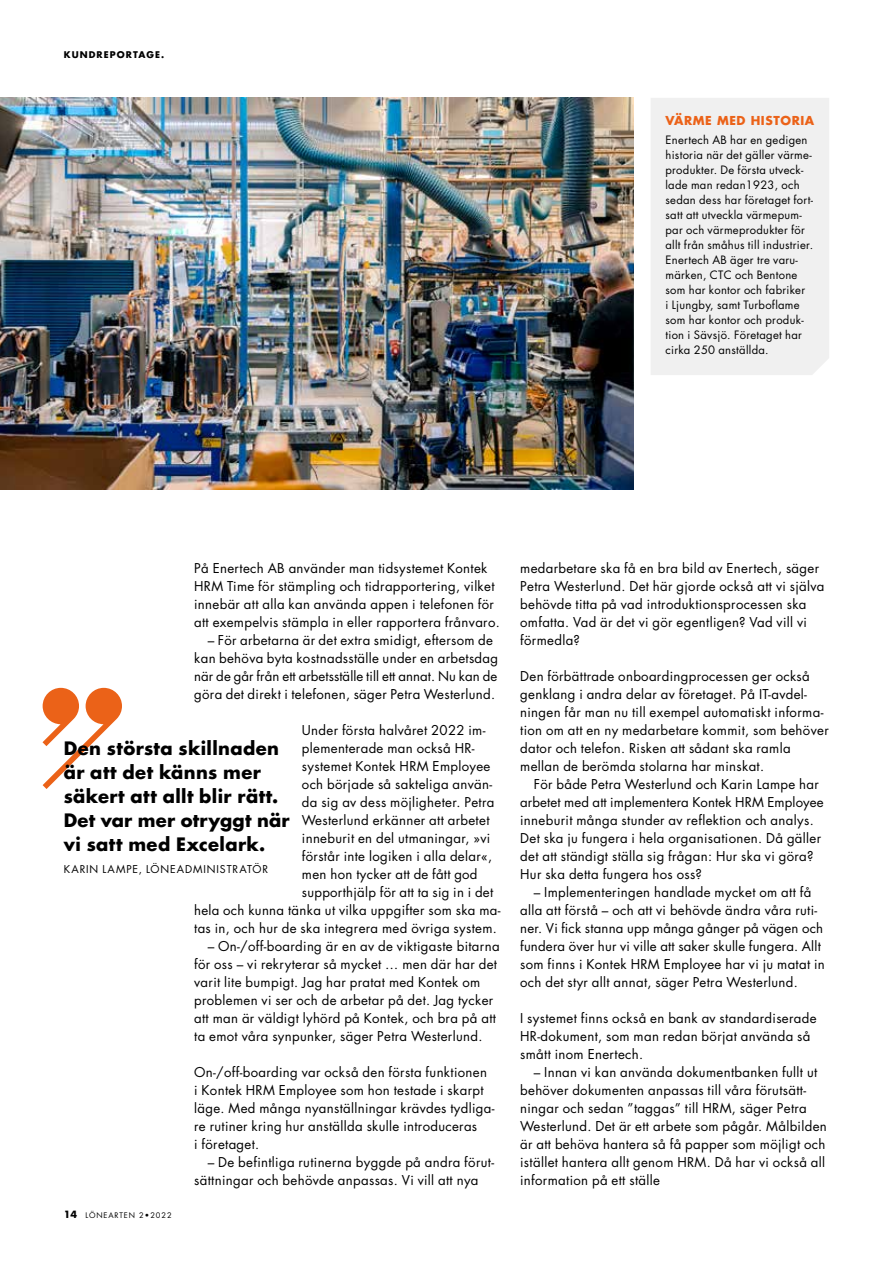
<style>
.page{position:relative;width:893px;height:1263px;background:#fff}
.page>*{position:absolute;margin:0;border:0;box-sizing:border-box;transform-origin:0 0}
.t1{font:700 18px/24px "Futura Std";letter-spacing:.02em;color:#000}
.t2{font:13.2px/18px "Futura Std";letter-spacing:.025em;color:#000}
.t3{font:700 12px "Futura Std";letter-spacing:.05em;color:#eb6218}
.t4{font:11.25px/15px "Futura Std";letter-spacing:.025em;color:#000}
.t5{font:10.5px "Futura Std";letter-spacing:.09em;color:#000}
.t6{font:700 9px "Futura Std";letter-spacing:.12em;color:#000}
.t7{font:7.5px "Futura Std";letter-spacing:.12em;color:#000}
.s1{font-weight:700;font-size:9.75px}
</style>
<div class="page">
<svg style="left:43px;top:688px;width:79px;height:101px"></svg>
<img style="left:0;top:98px;width:634px;height:392px">
<div style="left:651px;top:98px;width:178px;height:277px;background:#f0f0f0"></div>
<p class="t6" style="left:64px;top:49px;width:102px">KUNDREPORTAGE.</p>
<p class="t3" style="left:665px;top:112px;width:150px">VÄRME MED HISTORIA</p>
<p class="t4" style="left:665px;top:133px;width:149px">Enertech AB har en gedigen historia när det gäller värme&shy;produkter. De första utveck&shy;lade man redan1923, och sedan dess har företaget fort&shy;satt att utveckla värmepum&shy;par och värmeprodukter för allt från småhus till industrier.<br>Enertech AB äger tre varu&shy;märken, CTC och Bentone som har kontor och fabriker<br>i Ljungby, samt Turboflame som har kontor och produk&shy;tion i Sävsjö. Företaget har cirka 250 anställda.</p>
<p class="t2" style="left:194px;top:560px;width:307px">På Enertech AB använder man tidsystemet Kontek HRM Time för stämpling och tidrapportering, vilket innebär att alla kan använda appen i telefonen för att exempelvis stämpla in eller rapportera frånvaro.</p>
<p class="t2" style="left:194px;top:632px;width:305px;text-indent:14px">– För arbetarna är det extra smidigt, eftersom de kan behöva byta kostnadsställe under en arbetsdag när de går från ett arbetsställe till ett annat. Nu kan de göra det direkt i telefonen, säger Petra Westerlund.</p>
<p class="t2" style="left:302px;top:722px;width:185px">Under första halvåret 2022 im-</p>
<p class="t2" style="left:302px;top:740px;width:174px">plementerade man också HR-</p>
<p class="t2" style="left:302px;top:758px;width:190px">systemet Kontek HRM Employee</p>
<p class="t2" style="left:302px;top:776px;width:192px">och började så sakteliga använ-</p>
<p class="t2" style="left:302px;top:794px;width:194px">da sig av dess möjligheter. Petra</p>
<p class="t2" style="left:302px;top:812px;width:189px">Westerlund erkänner att arbetet</p>
<p class="t2" style="left:302px;top:830px;width:190px">inneburit en del utmaningar, »vi</p>
<p class="t2" style="left:302px;top:848px;width:192px">förstår inte logiken i alla delar«,</p>
<p class="t2" style="left:302px;top:866px;width:177px">men hon tycker att de fått god</p>
<p class="t2" style="left:302px;top:884px;width:193px">supporthjälp för att ta sig in i det</p>
<p class="t2" style="left:194px;top:902px;width:308px">hela och kunna tänka ut vilka uppgifter som ska ma-</p>
<p class="t2" style="left:194px;top:920px;width:304px">tas in, och hur de ska integrera med övriga system.</p>
<p class="t2" style="left:194px;top:938px;width:307px;text-indent:14px">– On-/off-boarding är en av de viktigaste bitarna för oss – vi rekryterar så mycket … men där har det varit lite bumpigt. Jag har pratat med Kontek om problemen vi ser och de arbetar på det. Jag tycker att man är väldigt lyhörd på Kontek, och bra på att ta emot våra synpunker, säger Petra Westerlund.</p>
<p class="t2" style="left:194px;top:1064px;width:302px">On-/off-boarding var också den första funktionen<br>i Kontek HRM Employee som hon testade i skarpt läge. Med många nyanställningar krävdes tydliga&shy;re rutiner kring hur anställda skulle introduceras<br>i företaget.</p>
<p class="t2" style="left:194px;top:1154px;width:301px;text-indent:14px">– De befintliga rutinerna byggde på andra förut&shy;sättningar och behövde anpassas. Vi vill att nya</p>
<h1 class="t1" style="left:64px;top:736px;width:227px">Den största skillnaden är att det känns mer säkert att allt blir rätt.<br>Det var mer otryggt när vi satt med Excelark.</h1>
<p class="t5" style="left:64px;top:863px;width:206px">KARIN LAMPE, LÖNEADMINISTRATÖR</p>
<p class="t7" style="left:64px;top:1210px;width:109px"><span class="s1">14</span> LÖNEARTEN 2•2022</p>
<p class="t2" style="left:520px;top:560px;width:306px">medarbetare ska få en bra bild av Enertech, säger Petra Westerlund. Det här gjorde också att vi själva behövde titta på vad introduktionsprocessen ska omfatta. Vad är det vi gör egentligen? Vad vill vi förmedla?</p>
<p class="t2" style="left:520px;top:668px;width:310px">Den förbättrade onboardingprocessen ger också genklang i andra delar av företaget. På IT-avdel&shy;ningen får man nu till exempel automatiskt informa&shy;tion om att en ny medarbetare kommit, som behöver dator och telefon. Risken att sådant ska ramla mellan de berömda stolarna har minskat.</p>
<p class="t2" style="left:520px;top:776px;width:305px;text-indent:14px">För både Petra Westerlund och Karin Lampe har arbetet med att implementera Kontek HRM Employee inneburit många stunder av reflektion och analys.<br>Det ska ju fungera i hela organisationen. Då gäller det att ständigt ställa sig frågan: Hur ska vi göra?<br>Hur ska detta fungera hos oss?</p>
<p class="t2" style="left:520px;top:884px;width:306px;text-indent:14px">– Implementeringen handlade mycket om att få alla att förstå – och att vi behövde ändra våra ruti&shy;ner. Vi fick stanna upp många gånger på vägen och fundera över hur vi ville att saker skulle fungera. Allt som finns i Kontek HRM Employee har vi ju matat in och det styr allt annat, säger Petra Westerlund.</p>
<p class="t2" style="left:520px;top:1010px;width:298px">I systemet finns också en bank av standardiserade<br>HR-dokument, som man redan börjat använda så smått inom Enertech.</p>
<p class="t2" style="left:520px;top:1064px;width:308px;text-indent:14px">– Innan vi kan använda dokumentbanken fullt ut behöver dokumenten anpassas till våra förutsätt&shy;ningar och sedan ”taggas” till HRM, säger Petra Westerlund. Det är ett arbete som pågår. Målbilden är att behöva hantera så få papper som möjligt och istället hantera allt genom HRM. Då har vi också all information på ett ställe</p>
</div>
